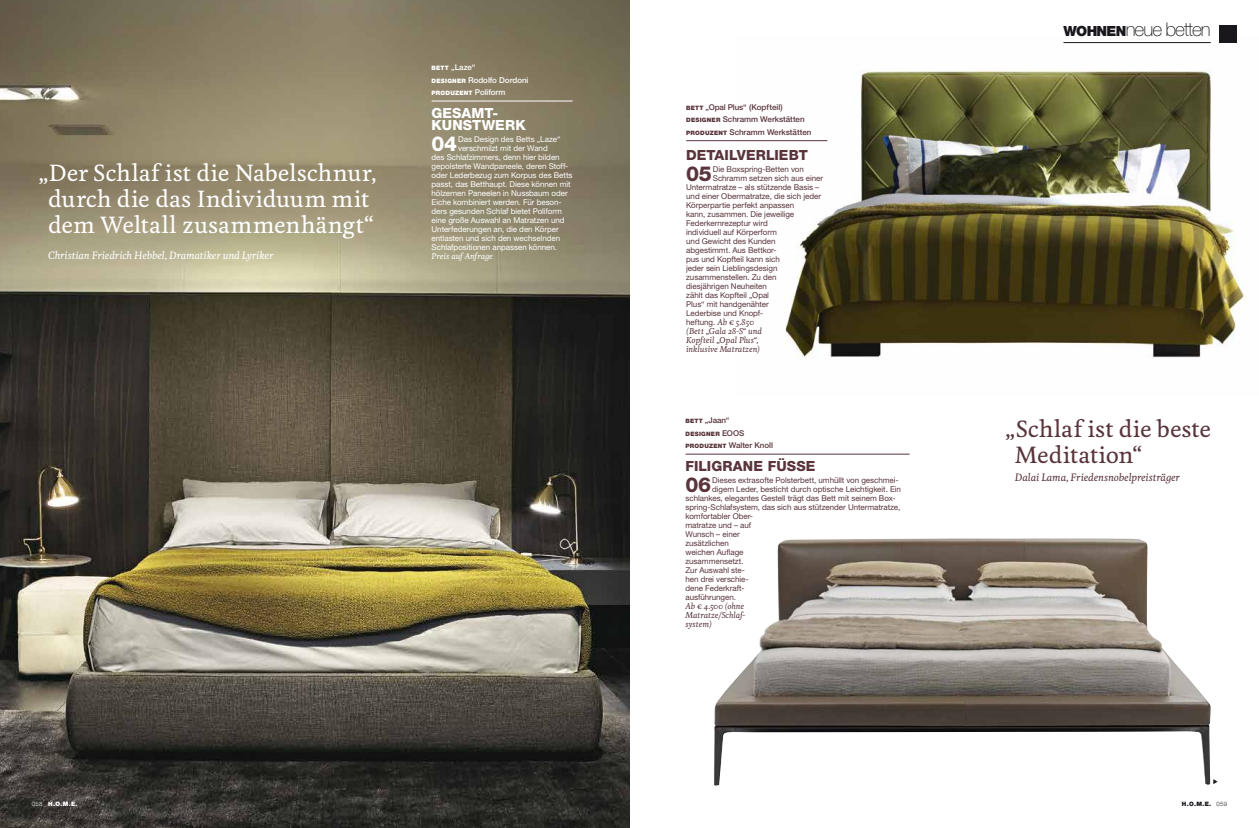
<style>
.page{position:relative;width:1259px;height:828px;background:#fff}
.page>*{position:absolute;margin:0;border:0;box-sizing:border-box;transform-origin:0 0}
.t1{font:500 22px/26px "Feijoa";letter-spacing:.005em;color:#fff;text-align:center}
.t2{font:500 22px/26px "Feijoa";letter-spacing:.005em;color:#59343b}
.t3{font:800 20.6px "Helvetica Neue CELT";color:#59343b}
.t4{font:800 20.6px "Helvetica Neue CELT";color:#fff}
.t5{font:100 19px "Helvetica Neue CELT";letter-spacing:-.05em;color:#1a171c}
.t6{font:800 14px "Helvetica Neue CELT";letter-spacing:.005em;color:#59343b}
.t7{font:800 14px/12px "Helvetica Neue CELT";letter-spacing:.01em;color:#fff}
.t8{font:italic 500 10px "Feijoa";letter-spacing:-.01em;color:#fff}
.t9{font:italic 500 10px "Feijoa";letter-spacing:-.01em;color:#59343b}
.t10{font:8px "Helvetica Neue CELT";letter-spacing:-.005em;color:#59343b}
.t11{font:8px "Helvetica Neue CELT";letter-spacing:-.005em;color:#fff}
.t12{font:500 8px/12.4px "Helvetica Neue CELT";letter-spacing:-.005em;color:#59343b}
.t13{font:italic 500 8px/9px "Feijoa";color:#59343b}
.t14{font:500 8px/12.4px "Helvetica Neue CELT";letter-spacing:-.005em;color:#fff}
.t15{font:italic 500 8px "Feijoa";color:#fff}
.t16{font:900 6px "Helvetica Neue CELT";letter-spacing:.03em;color:#fff}
.t17{font:900 6px "Helvetica Neue CELT";letter-spacing:.035em;color:#59343b}
.t18{font:900 6px "Helvetica Neue CELT";color:#1a171c}
.s1{font-weight:900;font-size:6px}
.s2{font-weight:500;font-size:8px}
.s3{font-family:"Feijoa";font-weight:500;font-style:italic}
.s4{font-weight:900;font-size:14px}
.s5{font-weight:300}
</style>
<div class="page">
<img style="left:734px;top:35px;width:512px;height:323px">
<img style="left:714px;top:538px;width:496px;height:248px">
<img style="left:0;top:0;width:629px;height:828px">
<hr style="left:431px;top:101px;width:141px;height:1px;background:#fff">
<hr style="left:685px;top:454px;width:224px;height:1px;background:#59343b">
<hr style="left:686px;top:140px;width:141px;height:1px;background:#59343b">
<div style="left:1219px;top:26px;width:17px;height:17px;background:#1a171c"></div>
<hr style="left:1063px;top:42px;width:147px;height:1px;background:#1a171c">
<h1 class="t1" style="left:38px;top:161px;width:340px">„Der Schlaf ist die Nabelschnur, durch die das Individuum mit dem Weltall zusammenhängt“</h1>
<p class="t8" style="left:48px;top:249px;width:227px">Christian Friedrich Hebbel, Dramatiker und Lyriker</p>
<p class="t14" style="left:431px;top:61px;width:98px"><span class="s1">BETT</span> „Laze“<br><span class="s1">DESIGNER</span> Rodolfo Dordoni</p>
<p class="t16" style="left:431px;top:89px;width:75px">PRODUZENT <span class="s2">Poliform</span></p>
<h3 class="t7" style="left:431px;top:107px;width:96px">GESAMT-<br>KUNSTWERK</h3>
<h2 class="t4" style="left:431px;top:131px;width:27px">04</h2>
<p class="t11" style="left:458px;top:134px;width:104px">Das Design des Betts „Laze“</p>
<p class="t11" style="left:458px;top:143px;width:91px">verschmilzt mit der Wand</p>
<p class="t11" style="left:431px;top:152px;width:130px">des Schlafzimmers, denn hier bilden</p>
<p class="t11" style="left:431px;top:161px;width:138px">gepolsterte Wandpaneele, deren Stoff-</p>
<p class="t11" style="left:431px;top:170px;width:142px">oder Lederbezug zum Korpus des Betts</p>
<p class="t11" style="left:431px;top:179px;width:141px">passt, das Betthaupt. Diese können mit</p>
<p class="t11" style="left:431px;top:188px;width:138px">hölzernen Paneelen in Nussbaum oder</p>
<p class="t11" style="left:431px;top:197px;width:132px">Eiche kombiniert werden. Für beson-</p>
<p class="t11" style="left:431px;top:206px;width:132px">ders gesunden Schlaf bietet Poliform</p>
<p class="t11" style="left:431px;top:215px;width:134px">eine große Auswahl an Matratzen und</p>
<p class="t11" style="left:431px;top:224px;width:129px">Unterfederungen an, die den Körper</p>
<p class="t11" style="left:431px;top:233px;width:130px">entlasten und sich den wechselnden</p>
<p class="t11" style="left:431px;top:242px;width:127px">Schlafpositionen anpassen können.</p>
<p class="t15" style="left:431px;top:251px;width:63px">Preis auf Anfrage</p>
<p class="t12" style="left:686px;top:101px;width:127px"><span class="s1">BETT</span> „Opal Plus“ (Kopfteil)<br><span class="s1">DESIGNER</span> Schramm Werkstätten<br><span class="s1">PRODUZENT</span> Schramm Werkstätten</p>
<h3 class="t6" style="left:686px;top:147px;width:123px">DETAILVERLIEBT</h3>
<h2 class="t3" style="left:686px;top:161px;width:27px">05</h2>
<p class="t10" style="left:713px;top:164px;width:92px">Die Boxspring-Betten von</p>
<p class="t10" style="left:713px;top:173px;width:112px">Schramm setzen sich aus einer</p>
<p class="t10" style="left:686px;top:182px;width:134px">Untermatratze – als stützende Basis –</p>
<p class="t10" style="left:686px;top:191px;width:136px">und einer Obermatratze, die sich jeder</p>
<p class="t10" style="left:686px;top:200px;width:109px">Körperpartie perfekt anpassen</p>
<p class="t10" style="left:686px;top:209px;width:110px">kann, zusammen. Die jeweilige</p>
<p class="t10" style="left:686px;top:218px;width:83px">Federkernrezeptur wird</p>
<p class="t10" style="left:686px;top:227px;width:92px">individuell auf Körperform</p>
<p class="t10" style="left:686px;top:236px;width:91px">und Gewicht des Kunden</p>
<p class="t10" style="left:686px;top:245px;width:92px">abgestimmt. Aus Bettkor-</p>
<p class="t10" style="left:686px;top:254px;width:95px">pus und Kopfteil kann sich</p>
<p class="t10" style="left:686px;top:263px;width:93px">jeder sein Lieblingsdesign</p>
<p class="t10" style="left:686px;top:272px;width:92px">zusammenstellen. Zu den</p>
<p class="t10" style="left:686px;top:281px;width:82px">diesjährigen Neuheiten</p>
<p class="t10" style="left:686px;top:290px;width:84px">zählt das Kopfteil „Opal</p>
<p class="t10" style="left:686px;top:299px;width:84px">Plus“ mit handgenähter</p>
<p class="t10" style="left:686px;top:308px;width:78px">Lederbise und Knopf-</p>
<p class="t10" style="left:686px;top:317px;width:69px">heftung. <span class="s3">Ab € 5.850</span></p>
<p class="t13" style="left:686px;top:327px;width:77px">(Bett „Gala 28-S“ und<br>Kopfteil „Opal Plus“, inklusive Matratzen)</p>
<p class="t12" style="left:685px;top:414px;width:45px"><span class="s1">BETT</span> „Jaan“</p>
<p class="t17" style="left:685px;top:430px;width:60px">DESIGNER <span class="s2">EOOS</span></p>
<p class="t12" style="left:685px;top:439px;width:89px"><span class="s1">PRODUZENT</span> Walter Knoll</p>
<h3 class="t6" style="left:685px;top:458px;width:131px">FILIGRANE FÜSSE</h3>
<h2 class="t3" style="left:685px;top:472px;width:27px">06</h2>
<p class="t10" style="left:712px;top:475px;width:188px">Dieses extrasofte Polsterbett, umhüllt von geschmei-</p>
<p class="t10" style="left:712px;top:484px;width:190px">digem Leder, besticht durch optische Leichtigkeit. Ein</p>
<p class="t10" style="left:685px;top:493px;width:212px">schlankes, elegantes Gestell trägt das Bett mit seinem Box-</p>
<p class="t10" style="left:685px;top:502px;width:216px">spring-Schlafsystem, das sich aus stützender Untermatratze,</p>
<p class="t10" style="left:685px;top:511px;width:69px">komfortabler Ober-</p>
<p class="t10" style="left:685px;top:520px;width:67px">matratze und – auf</p>
<p class="t10" style="left:685px;top:529px;width:56px">Wunsch – einer</p>
<p class="t10" style="left:685px;top:538px;width:45px">zusätzlichen</p>
<p class="t10" style="left:685px;top:547px;width:59px">weichen Auflage</p>
<p class="t10" style="left:685px;top:556px;width:59px">zusammensetzt.</p>
<p class="t10" style="left:685px;top:565px;width:61px">Zur Auswahl ste-</p>
<p class="t10" style="left:685px;top:574px;width:65px">hen drei verschie-</p>
<p class="t10" style="left:685px;top:583px;width:60px">dene Federkraft-</p>
<p class="t10" style="left:685px;top:592px;width:52px">ausführungen.</p>
<p class="t13" style="left:685px;top:602px;width:61px">Ab € 4.500 (ohne<br>Matratze/Schlaf&shy;system)</p>
<h3 class="t5" style="left:1063px;top:18px;width:149px"><span class="s4">WOHNEN</span>neue betten</h3>
<h1 class="t2" style="left:1015px;top:416px;width:198px;text-indent:-10px">„Schlaf ist die beste<br>Meditation“</h1>
<p class="t9" style="left:1015px;top:471px;width:166px">Dalai Lama, Friedensnobelpreisträger</p>
<p class="t16" style="left:32px;top:800px;width:47px"><span class="s5">058</span> H.O.M.E.</p>
<p class="t18" style="left:1181px;top:800px;width:47px">H.O.M.E. <span class="s5">059</span></p>
</div>
